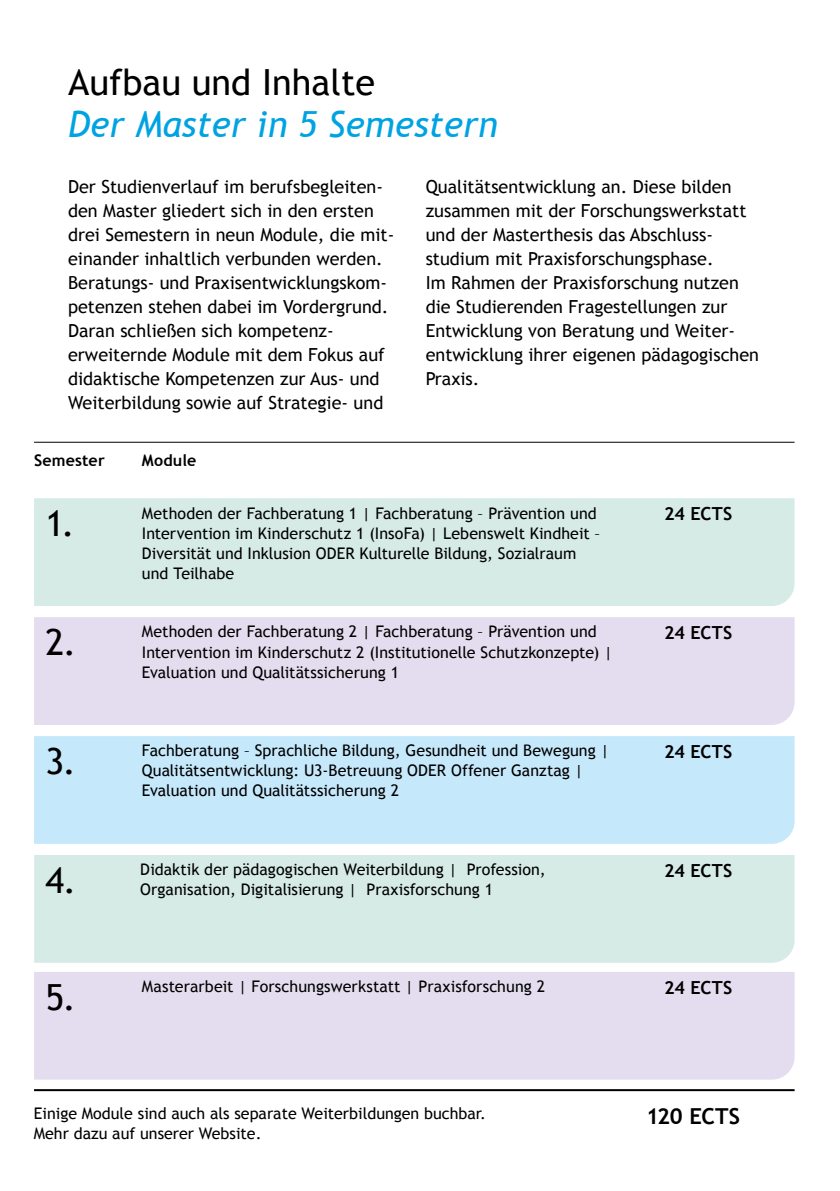
<style>
.page{position:relative;width:840px;height:1191px;background:#fff}
.page>*{position:absolute;margin:0;border:0;box-sizing:border-box;transform-origin:0 0}
.t1{font:36px "Trebuchet MS";color:#000}
.t2{font:italic 36px "Trebuchet MS";color:#00a3e2}
.t3{font:700 22px "Trebuchet MS";letter-spacing:-.01em;color:#000}
.t4{font:18px/24px "Trebuchet MS";color:#000}
.t5{font:700 18px "Trebuchet MS";letter-spacing:.005em;color:#000}
.t6{font:16px/20px "Trebuchet MS";color:#000}
.t7{font:700 16px "Trebuchet MS";letter-spacing:.01em;color:#000}
</style>
<div class="page">
<hr style="left:34px;top:1089px;width:760px;height:2px;background:#000">
<hr style="left:34px;top:442px;width:760px;height:1px;background:#000">
<div style="left:34px;top:498px;width:760px;height:108px;background:#d6ebe6"></div>
<div style="left:34px;top:617px;width:760px;height:108px;background:#e4ddef"></div>
<div style="left:34px;top:972px;width:760px;height:107px;background:#e4ddef"></div>
<div style="left:34px;top:736px;width:760px;height:108px;background:#c6e8fb"></div>
<div style="left:34px;top:855px;width:760px;height:107px;background:#d6ebe6"></div>
<h1 class="t1" style="left:68px;top:68px;width:308px">Aufbau und Inhalte</h1>
<h1 class="t2" style="left:68px;top:110px;width:431px">Der Master in 5 Semestern</h1>
<p class="t4" style="left:68px;top:176px;width:327px">Der Studienverlauf im berufsbegleiten&shy;den Master gliedert sich in den ersten drei Semestern in neun Module, die mit&shy;einander inhaltlich verbunden werden.<br>Beratungs- und Praxisentwicklungskom&shy;petenzen stehen dabei im Vordergrund.<br>Daran schließen sich kompetenz&shy;erweiternde Module mit dem Fokus auf didaktische Kompetenzen zur Aus- und Weiterbildung sowie auf Strategie- und</p>
<p class="t4" style="left:425px;top:176px;width:335px">Qualitätsentwicklung an. Diese bilden zusammen mit der Forschungswerkstatt und der Masterthesis das Abschluss&shy;studium mit Praxisforschungsphase.<br>Im Rahmen der Praxisforschung nutzen die Studierenden Fragestellungen zur Entwicklung von Beratung und Weiter&shy;entwicklung ihrer eigenen pädagogischen Praxis.</p>
<p class="t7" style="left:34px;top:454px;width:72px">Semester</p>
<p class="t7" style="left:142px;top:454px;width:56px">Module</p>
<h1 class="t1" style="left:45px;top:509px;width:31px">1.</h1>
<p class="t6" style="left:142px;top:504px;width:460px">Methoden der Fachberatung 1 | Fachberatung – Prävention und Intervention im Kinderschutz 1 (InsoFa) | Lebenswelt Kindheit – Diversität und Inklusion ODER Kulturelle Bildung, Sozialraum und Teilhabe</p>
<p class="t5" style="left:663px;top:506px;width:70px">24 ECTS</p>
<h1 class="t1" style="left:45px;top:628px;width:32px">2.</h1>
<p class="t6" style="left:142px;top:623px;width:472px">Methoden der Fachberatung 2 | Fachberatung – Prävention und<br>Intervention im Kinderschutz 2 (Institutionelle Schutzkonzepte) |<br>Evaluation und Qualitätssicherung 1</p>
<p class="t5" style="left:663px;top:625px;width:70px">24 ECTS</p>
<h1 class="t1" style="left:45px;top:747px;width:32px">3.</h1>
<p class="t6" style="left:142px;top:742px;width:468px">Fachberatung – Sprachliche Bildung, Gesundheit und Bewegung |<br>Qualitätsentwicklung: U3-Betreuung ODER Offener Ganztag |<br>Evaluation und Qualitätssicherung 2</p>
<p class="t5" style="left:663px;top:744px;width:70px">24 ECTS</p>
<h1 class="t1" style="left:45px;top:866px;width:32px">4.</h1>
<p class="t6" style="left:140px;top:861px;width:406px">Didaktik der pädagogischen Weiterbildung | Profession,<br>Organisation, Digitalisierung | Praxisforschung 1</p>
<p class="t5" style="left:663px;top:863px;width:70px">24 ECTS</p>
<h1 class="t1" style="left:45px;top:983px;width:32px">5.</h1>
<p class="t6" style="left:142px;top:978px;width:404px">Masterarbeit | Forschungswerkstatt | Praxisforschung 2</p>
<p class="t5" style="left:663px;top:980px;width:70px">24 ECTS</p>
<p class="t6" style="left:34px;top:1105px;width:453px">Einige Module sind auch als separate Weiterbildungen buchbar.<br>Mehr dazu auf unserer Website.</p>
<h2 class="t3" style="left:645px;top:1107px;width:96px">120 ECTS</h2>
</div>
